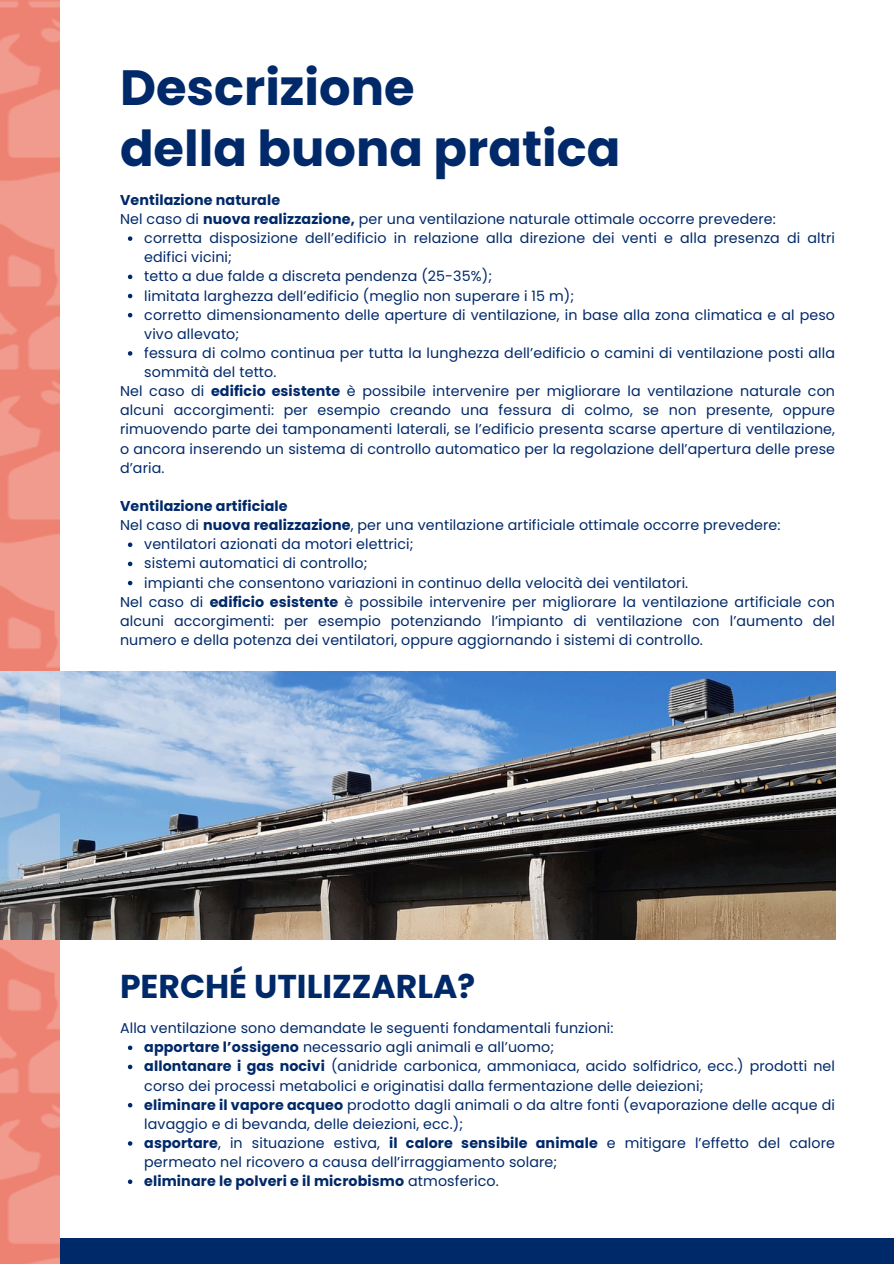
<style>
.page{position:relative;width:894px;height:1264px;background:#fff}
.page>*{position:absolute;margin:0;border:0;box-sizing:border-box;transform-origin:0 0}
.t1{font:700 49.5px/60.8px "Poppins";color:#002969}
.t2{font:700 33px "Poppins";color:#002969}
.t3{font:14.25px/19.2px "Poppins";letter-spacing:.01em;color:#002969}
.t4{font:700 14.25px "Poppins";letter-spacing:.01em;color:#002969}
.s1{font-weight:700}
.s2{font-weight:400}
</style>
<div class="page">
<div style="left:0;top:1237px;width:893px;height:26px;background:#002969"></div>
<img style="left:59px;top:671px;width:776px;height:268px">
<img style="left:0;top:0;width:59px;height:1263px">
<svg style="left:128px;top:236px;width:4px;height:5px"></svg>
<svg style="left:128px;top:275px;width:4px;height:4px"></svg>
<svg style="left:128px;top:294px;width:4px;height:4px"></svg>
<svg style="left:128px;top:313px;width:4px;height:4px"></svg>
<svg style="left:128px;top:351px;width:4px;height:5px"></svg>
<svg style="left:128px;top:542px;width:4px;height:5px"></svg>
<svg style="left:128px;top:561px;width:4px;height:5px"></svg>
<svg style="left:128px;top:581px;width:4px;height:4px"></svg>
<svg style="left:128px;top:1045px;width:4px;height:5px"></svg>
<svg style="left:128px;top:1064px;width:4px;height:5px"></svg>
<svg style="left:128px;top:1103px;width:4px;height:4px"></svg>
<svg style="left:128px;top:1141px;width:4px;height:4px"></svg>
<svg style="left:128px;top:1179px;width:4px;height:4px"></svg>
<p class="t1" style="left:120px;top:57px;width:502px">Descrizione<br>della buona pratica</p>
<h1 class="t4" style="left:120px;top:190px;width:161px">Ventilazione naturale</h1>
<p class="t3" style="left:120px;top:209px;width:657px">Nel caso di <span class="s1">nuova realizzazione,</span> per una ventilazione naturale ottimale occorre prevedere:</p>
<p class="t3" style="left:144px;top:228px;width:692px">corretta disposizione dell’edificio in relazione alla direzione dei venti e alla presenza di altri edifici vicini;</p>
<p class="t3" style="left:144px;top:267px;width:349px">tetto a due falde a discreta pendenza (25-35%);</p>
<p class="t3" style="left:144px;top:286px;width:431px">limitata larghezza dell’edificio (meglio non superare i 15 m);</p>
<p class="t3" style="left:144px;top:305px;width:692px">corretto dimensionamento delle aperture di ventilazione, in base alla zona climatica e al peso vivo allevato;</p>
<p class="t3" style="left:144px;top:343px;width:692px">fessura di colmo continua per tutta la lunghezza dell’edificio o camini di ventilazione posti alla sommità del tetto.</p>
<p class="t3" style="left:120px;top:381px;width:716px;text-align:justify">Nel caso di <span class="s1">edificio esistente</span> è possibile intervenire per migliorare la ventilazione naturale con alcuni accorgimenti: per esempio creando una fessura di colmo, se non presente, oppure rimuovendo parte dei tamponamenti laterali, se l’edificio presenta scarse aperture di ventilazione, o ancora inserendo un sistema di controllo automatico per la regolazione dell’apertura delle prese d’aria.</p>
<p class="t4" style="left:120px;top:496px;width:169px">Ventilazione artificiale</p>
<p class="t3" style="left:120px;top:515px;width:661px">Nel caso di <span class="s1">nuova realizzazione</span>, per una ventilazione artificiale ottimale occorre prevedere:</p>
<p class="t3" style="left:144px;top:534px;width:271px">ventilatori azionati da motori elettrici;</p>
<p class="t3" style="left:144px;top:554px;width:225px">sistemi automatici di controllo;</p>
<p class="t3" style="left:144px;top:573px;width:545px">impianti che consentono variazioni in continuo della velocità dei ventilatori.</p>
<p class="t3" style="left:120px;top:592px;width:716px;text-align:justify">Nel caso di <span class="s1">edificio esistente</span> è possibile intervenire per migliorare la ventilazione artificiale con alcuni accorgimenti: per esempio potenziando l’impianto di ventilazione con l’aumento del numero e della potenza dei ventilatori, oppure aggiornando i sistemi di controllo.</p>
<p class="t2" style="left:120px;top:963px;width:356px">PERCHÉ UTILIZZARLA?</p>
<p class="t3" style="left:120px;top:1018px;width:495px">Alla ventilazione sono demandate le seguenti fondamentali funzioni:</p>
<p class="t3" style="left:144px;top:1037px;width:411px"><span class="s1">apportare l’ossigeno</span> necessario agli animali e all’uomo;</p>
<h2 class="t3" style="left:144px;top:1056px;width:692px"><span class="s1">allontanare i gas nocivi</span> (anidride carbonica, ammoniaca, acido solfidrico, ecc.) prodotti nel corso dei processi metabolici e originatisi dalla fermentazione delle deiezioni;</h2>
<p class="t3" style="left:144px;top:1095px;width:692px"><span class="s1">eliminare il vapore acqueo</span> prodotto dagli animali o da altre fonti (evaporazione delle acque di lavaggio e di bevanda, delle deiezioni, ecc.);</p>
<p class="t3" style="left:144px;top:1133px;width:692px"><span class="s1">asportare</span>, in situazione estiva, <span class="s1">il calore sensibile animale</span> e mitigare l’effetto del calore permeato nel ricovero a causa dell’irraggiamento solare;</p>
<p class="t4" style="left:144px;top:1171px;width:356px">eliminare le polveri e il microbismo <span class="s2">atmosferico.</span></p>
</div>
